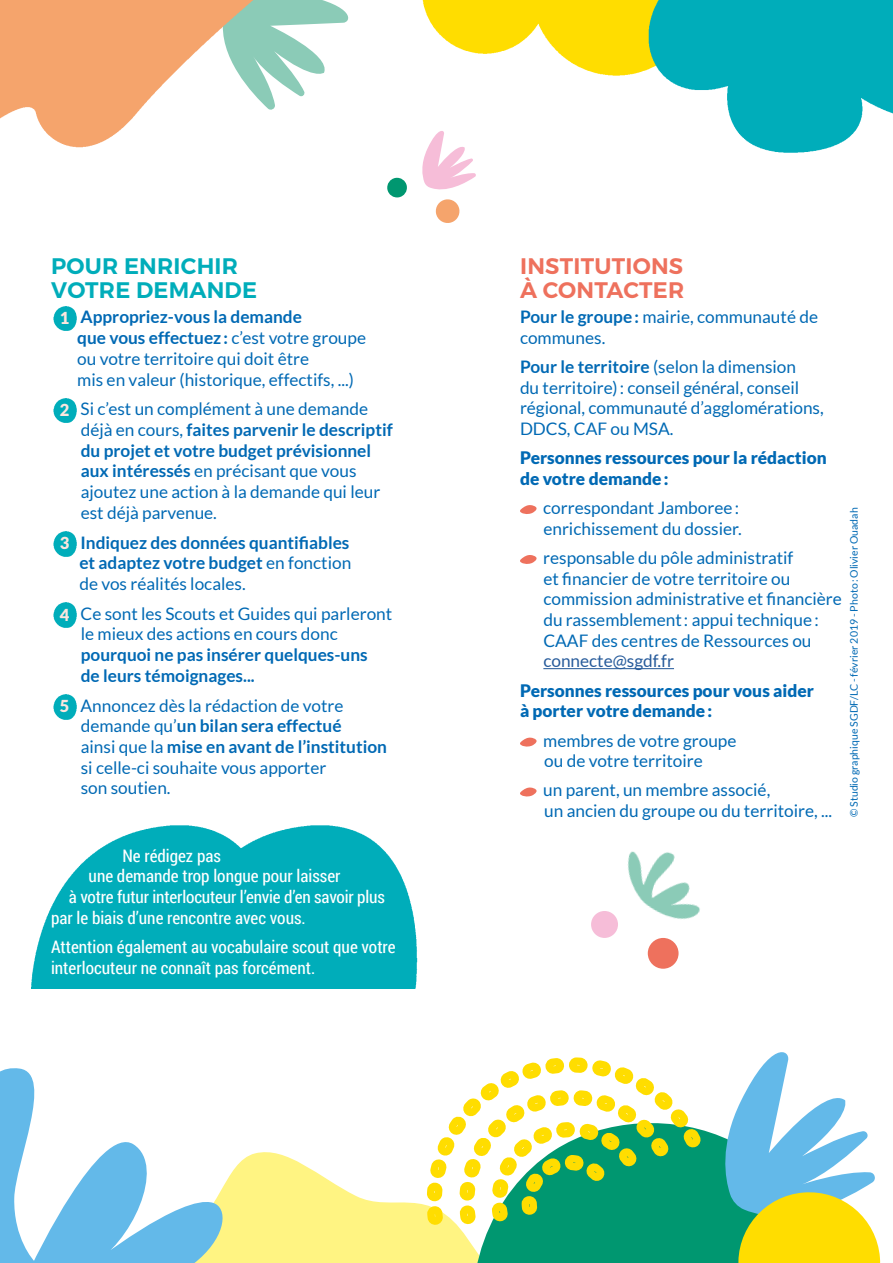
<style>
.page{position:relative;width:893px;height:1263px;background:#fff}
.page>*{position:absolute;margin:0;border:0;box-sizing:border-box;transform-origin:0 0}
.t1{font:600 22.5px/24px "Montserrat";letter-spacing:.01em;color:#00adba}
.t2{font:600 22.5px/24px "Montserrat";letter-spacing:.01em;color:#ee715d}
.t3{font:17.25px/20.7px "Lato";color:#0069b4}
.t4{font:17.25px/20.7px "Roboto Condensed";color:#fff}
.t5{font:700 17.25px/20.7px "Lato";color:#0069b4;text-align:justify}
.t6{font:900 17.25px/20.7px "Lato";color:#0069b4}
.t7{font:17.25px "Lato";color:#275b9b}
.t8{font:10.5px "Lato";color:#0069b4}
.s1{font-weight:900;font-size:16.5px;color:#fde6de}
.s2{font-weight:700}
.s3{font-weight:400}
</style>
<div class="page">
<svg style="left:243px;top:1152px;width:210px;height:111px;fill:#fff482"></svg>
<svg style="left:0;top:1068px;width:243px;height:195px"></svg>
<svg style="left:453px;top:1131px;width:266px;height:132px;fill:#009770"></svg>
<svg style="left:719px;top:1052px;width:162px;height:211px"></svg>
<img style="left:53px;top:306px;width:24px;height:25px">
<img style="left:53px;top:398px;width:24px;height:25px">
<img style="left:53px;top:531px;width:24px;height:26px">
<img style="left:53px;top:602px;width:24px;height:26px">
<img style="left:53px;top:694px;width:24px;height:26px">
<img style="left:31px;top:825px;width:141px;height:164px">
<img style="left:172px;top:825px;width:246px;height:164px">
<hr style="left:543px;top:668px;width:131px;height:1px;background:#275b9b">
<svg style="left:520px;top:505px;width:17px;height:9px"></svg>
<svg style="left:520px;top:555px;width:17px;height:9px"></svg>
<svg style="left:387px;top:177px;width:20px;height:21px"></svg>
<svg style="left:422px;top:131px;width:54px;height:92px"></svg>
<svg style="left:423px;top:737px;width:284px;height:492px"></svg>
<svg style="left:455px;top:1084px;width:220px;height:145px"></svg>
<svg style="left:259px;top:0;width:90px;height:110px"></svg>
<img style="left:422px;top:0;width:214px;height:76px">
<img style="left:636px;top:0;width:257px;height:153px">
<img style="left:0;top:0;width:259px;height:148px">
<h1 class="t1" style="left:51px;top:254px;width:207px">POUR ENRICHIR<br>VOTRE DEMANDE</h1>
<p class="t3" style="left:77px;top:307px;width:290px;text-indent:-17px"><span class="s1">1</span> <span class="s2">Appropriez-vous la demande<br>que vous effectuez :</span> c’est votre groupe ou votre territoire qui doit être<br>mis en valeur (historique, effectifs, ...)</p>
<p class="t3" style="left:81px;top:399px;width:313px;text-indent:-21px"><span class="s1">2</span> Si c’est un complément à une demande déjà en cours, <span class="s2">faites parvenir le descriptif du projet et votre budget prévisionnel aux intéressés</span> en précisant que vous ajoutez une action à la demande qui leur est déjà parvenue.</p>
<p class="t5" style="left:79px;top:532px;width:273px;text-indent:-20px"><span class="s1">3</span> Indiquez des données quantifiables et adaptez votre budget <span class="s3">en fonction de vos réalités locales.</span></p>
<p class="t3" style="left:81px;top:603px;width:313px;text-indent:-21px"><span class="s1">4</span> Ce sont les Scouts et Guides qui parleront le mieux des actions en cours donc</p>
<p class="t5" style="left:81px;top:644px;width:288px">pourquoi ne pas insérer quelques-uns de leurs témoignages...</p>
<p class="t3" style="left:81px;top:695px;width:308px;text-indent:-21px"><span class="s1">5</span> Annoncez dès la rédaction de votre demande qu’<span class="s2">un bilan sera effectué<br></span>ainsi que la <span class="s2">mise en avant de l’institution </span>si celle-ci souhaite vous apporter<br>son soutien.</p>
<p class="t4" style="left:122px;top:845px;width:100px">Ne rédigez pas</p>
<p class="t4" style="left:89px;top:865px;width:254px">une demande trop longue pour laisser</p>
<p class="t4" style="left:69px;top:886px;width:317px">à votre futur interlocuteur l’envie d’en savoir plus</p>
<p class="t4" style="left:51px;top:907px;width:256px">par le biais d’une rencontre avec vous.</p>
<p class="t4" style="left:51px;top:936px;width:346px">Attention également au vocabulaire scout que votre interlocuteur ne connaît pas forcément.</p>
<h1 class="t2" style="left:520px;top:254px;width:166px">INSTITUTIONS<br>À CONTACTER</h1>
<p class="t3" style="left:520px;top:306px;width:300px"><span class="s2">Pour le groupe:</span> mairie, communauté de communes.</p>
<p class="t3" style="left:520px;top:356px;width:305px"><span class="s2">Pour le territoire</span> (selon la dimension<br>du territoire): conseil général, conseil régional, communauté d’agglomérations, DDCS, CAF ou MSA.</p>
<p class="t6" style="left:520px;top:447px;width:308px">Personnes ressources pour la rédaction de votre demande:</p>
<p class="t3" style="left:543px;top:497px;width:200px">correspondant Jamboree: enrichissement du dossier.</p>
<p class="t3" style="left:543px;top:547px;width:300px">responsable du pôle administratif<br>et financier de votre territoire ou commission administrative et financière du rassemblement: appui technique:<br>CAAF des centres de Ressources ou</p>
<p class="t7" style="left:543px;top:652px;width:132px">connecte@sgdf.fr</p>
<p class="t6" style="left:520px;top:680px;width:295px">Personnes ressources pour vous aider à porter votre demande:</p>
<p class="t3" style="left:543px;top:730px;width:195px">membres de votre groupe ou de votre territoire</p>
<p class="t3" style="left:543px;top:780px;width:290px">un parent, un membre associé,<br>un ancien du groupe ou du territoire, ...</p>
<p class="t8" style="left:848px;top:817px;width:311px;rotate:-90deg">© Studio graphique SGDF/LC - février 2019 - Photo: Olivier Ouadah</p>
</div>
